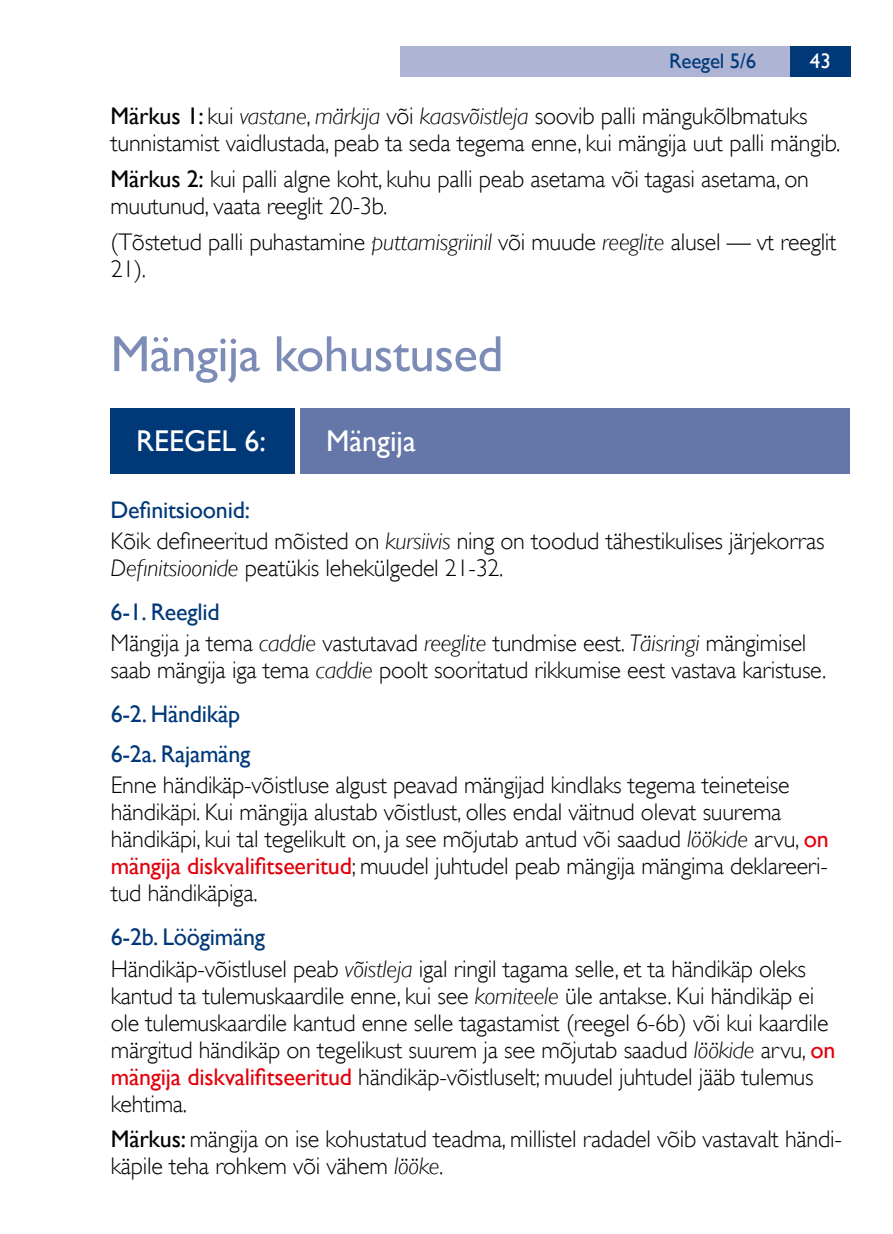
<style>
.page{position:relative;width:893px;height:1234px;background:#fff}
.page>*{position:absolute;margin:0;border:0;box-sizing:border-box;transform-origin:0 0}
.t1{font:51px "Gill Sans";letter-spacing:-.01em;color:#7d8bb7}
.t2{font:30px "Gill Sans";color:#fff}
.t3{font:300 24px/27px "Gill Sans";letter-spacing:-.01em;color:#000}
.t4{font:24px/39.9px "Gill Sans";letter-spacing:-.01em;color:#003878}
.t5{font:21px "Gill Sans";letter-spacing:-.01em;color:#003878}
.t6{font:21px "Gill Sans";color:#fff}
.s1{font-weight:400}
.s2{font-style:italic}
.s3{font-weight:400;color:#003878}
.s4{font-weight:400;color:#e3000b}
</style>
<div class="page">
<div style="left:400px;top:46px;width:450px;height:30px;background:#aeb4d3"></div>
<div style="left:790px;top:46px;width:60px;height:30px;background:#003878"></div>
<div style="left:111px;top:408px;width:184px;height:65px;background:#003878"></div>
<div style="left:300px;top:408px;width:550px;height:65px;background:#6577a9"></div>
<p class="t5" style="left:669px;top:49px;width:89px">Reegel 5/6</p>
<p class="t6" style="left:810px;top:49px;width:22px">43</p>
<p class="t3" style="left:111px;top:103px;width:731px"><span class="s1">Märkus 1:</span> kui <span class="s2">vastane</span>, <span class="s2">märkija</span> või <span class="s2">kaasvõistleja</span> soovib palli mängukõlbmatuks tunnistamist vaidlustada, peab ta seda tegema enne, kui mängija uut palli mängib.</p>
<p class="t3" style="left:111px;top:165px;width:700px"><span class="s1">Märkus 2:</span> kui palli algne koht, kuhu palli peab asetama või tagasi asetama, on muutunud, vaata reeglit 20-3b.</p>
<p class="t3" style="left:111px;top:228px;width:727px">(Tõstetud palli puhastamine <span class="s2">puttamisgriinil</span> või muude <span class="s2">reeglite</span> alusel — vt reeglit<br>21).</p>
<h1 class="t1" style="left:111px;top:324px;width:394px">Mängija kohustused</h1>
<p class="t2" style="left:136px;top:423px;width:131px">REEGEL 6:</p>
<p class="t2" style="left:326px;top:423px;width:92px">Mängija</p>
<p class="t3" style="left:111px;top:494px;width:716px;line-height:31.2px"><span class="s3">Definitsioonid:<br></span>Kõik defineeritud mõisted on <span class="s2">kursiivis</span> ning on toodud tähestikulises järjekorras</p>
<p class="t3" style="left:111px;top:545px;width:394px;line-height:44.1px"><span class="s2">Definitsioonide</span> peatükis lehekülgedel 21-32.<br><span class="s3">6-1. Reeglid</span></p>
<p class="t3" style="left:111px;top:629px;width:717px">Mängija ja tema <span class="s2">caddie</span> vastutavad <span class="s2">reeglite</span> tundmise eest. <span class="s2">Täisringi</span> mängimisel saab mängija iga tema <span class="s2">caddie</span> poolt sooritatud rikkumise eest vastava karistuse.</p>
<p class="t4" style="left:111px;top:693px;width:141px">6-2. Händikäp<br>6-2a. Rajamäng</p>
<p class="t3" style="left:111px;top:771px;width:720px">Enne händikäp-võistluse algust peavad mängijad kindlaks tegema teineteise händikäpi. Kui mängija alustab võistlust, olles endal väitnud olevat suurema händikäpi, kui tal tegelikult on, ja see mõjutab antud või saadud <span class="s2">löökide</span> arvu, <span class="s4">on mängija diskvalifitseeritud</span>; muudel juhtudel peab mängija mängima deklareeri&shy;tud händikäpiga.</p>
<p class="t3" style="left:111px;top:921px;width:697px;line-height:31.2px"><span class="s3">6-2b. Löögimäng<br></span>Händikäp-võistlusel peab <span class="s2">võistleja</span> igal ringil tagama selle, et ta händikäp oleks</p>
<p class="t3" style="left:111px;top:981px;width:726px">kantud ta tulemuskaardile enne, kui see <span class="s2">komiteele</span> üle antakse. Kui händikäp ei ole tulemuskaardile kantud enne selle tagastamist (reegel 6-6b) või kui kaardile märgitud händikäp on tegelikust suurem ja see mõjutab saadud <span class="s2">löökide</span> arvu, <span class="s4">on mängija diskvalifitseeritud</span> händikäp-võistluselt; muudel juhtudel jääb tulemus kehtima.</p>
<p class="t3" style="left:111px;top:1125px;width:732px"><span class="s1">Märkus:</span> mängija on ise kohustatud teadma, millistel radadel võib vastavalt händi&shy;käpile teha rohkem või vähem <span class="s2">lööke</span>.</p>
</div>
